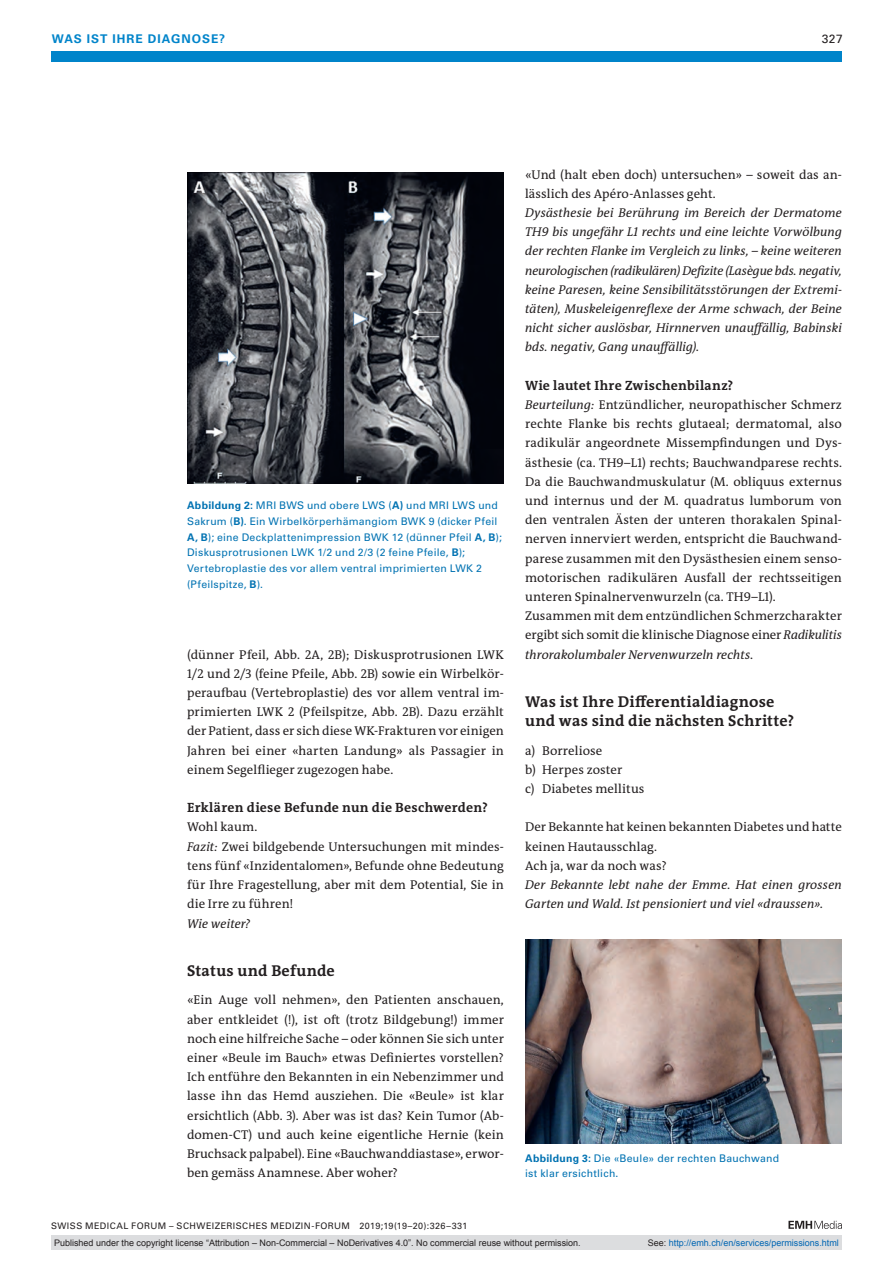
<style>
.page{position:relative;width:893px;height:1263px;background:#fff}
.page>*{position:absolute;margin:0;border:0;box-sizing:border-box;transform-origin:0 0}
.t1{font:700 15.75px/19.2px "The Antiqua B W7";letter-spacing:.015em;color:#231f20}
.t2{font:700 13.5px "The Antiqua B W7";letter-spacing:.02em;color:#231f20}
.t3{font:12.75px/19.2px "The Antiqua B W5 Plain";letter-spacing:.005em;color:#231f20}
.t4{font:italic 12.75px/19.2px "The Antiqua B W5 Plain";letter-spacing:.01em;color:#231f20;text-align:justify}
.t5{font:700 12px "Univers LT Std";letter-spacing:.085em;color:#0084ca}
.t6{font:12px "Univers LT Std";color:#231f20}
.t7{font:10.5px/15.8px "Univers LT Std";letter-spacing:.02em;color:#0072b2}
.t8{font:9px "Arial";color:#231f20}
.t9{font:9px "Univers LT Std";letter-spacing:.05em;color:#231f20}
.t10{font:9px "Arial";color:#0166b3}
.s1{font-weight:700}
.s2{font-style:italic}
.s3{color:#231f20}
</style>
<div class="page">
<div style="left:51px;top:51px;width:791px;height:11px;background:#0084ca"></div>
<svg style="left:788px;top:1221px;width:54px;height:8px"></svg>
<img style="left:187px;top:172px;width:317px;height:312px">
<img style="left:525px;top:939px;width:317px;height:204px">
<div style="left:51px;top:1235px;width:791px;height:15px;background:#dcdddf"></div>
<p class="t5" style="left:52px;top:31px;width:175px">WAS IST IHRE DIAGNOSE?</p>
<p class="t6" style="left:822px;top:31px;width:23px">327</p>
<p class="t7" style="left:187px;top:498px;width:316px"><span class="s1">Abbildung 2:</span> MRI BWS und obere LWS (<span class="s1">A)</span> und MRI LWS und Sakrum (<span class="s1">B)</span>. Ein Wirbelkörperhämangiom BWK 9 (dicker Pfeil <span class="s1">A, B</span>); eine Deckplattenimpression BWK 12 (dünner Pfeil <span class="s1">A, B</span>); Diskusprotrusionen LWK 1/2 und 2/3 (2 feine Pfeile, <span class="s1">B</span>); Vertebroplastie des vor allem ventral imprimierten LWK 2 (Pfeilspitze, <span class="s1">B</span>).</p>
<p class="t3" style="left:187px;top:645px;width:318px;text-align:justify">(dünner Pfeil, Abb. 2A, 2B); Diskusprotrusionen LWK 1/2 und 2/3 (feine Pfeile, Abb. 2B) sowie ein Wirbelkör&shy;peraufbau (Vertebroplastie) des vor allem ventral im&shy;primierten LWK 2 (Pfeilspitze, Abb. 2B). Dazu erzählt der Patient, dass er sich diese WK-Frakturen vor einigen Jahren bei einer «harten Landung» als Passagier in einem Segelflieger zugezogen habe.</p>
<p class="t2" style="left:187px;top:799px;width:302px">Erklären diese Befunde nun die Beschwerden?</p>
<p class="t3" style="left:187px;top:818px;width:318px">Wohl kaum.<br><span class="s2">Fazit:</span> Zwei bildgebende Untersuchungen mit mindes&shy;tens fünf «Inzidentalomen», Befunde ohne Bedeutung für Ihre Fragestellung, aber mit dem Potential, Sie in die Irre zu führen!</p>
<p class="t4" style="left:187px;top:914px;width:65px">Wie weiter?</p>
<p class="t1" style="left:187px;top:961px;width:149px">Status und Befunde</p>
<p class="t3" style="left:187px;top:990px;width:318px;text-align:justify">«Ein Auge voll nehmen», den Patienten anschauen, aber entkleidet (!), ist oft (trotz Bildgebung!) immer noch eine hilfreiche Sache – oder können Sie sich unter einer «Beule im Bauch» etwas Definiertes vorstellen?<br>Ich entführe den Bekannten in ein Nebenzimmer und lasse ihn das Hemd ausziehen. Die «Beule» ist klar ersichtlich (Abb. 3). Aber was ist das? Kein Tumor (Ab&shy;domen-CT) und auch keine eigentliche Hernie (kein Bruchsack palpabel). Eine «Bauchwanddiastase», erwor&shy;ben gemäss Anamnese. Aber woher?</p>
<p class="t3" style="left:525px;top:165px;width:318px">«Und (halt eben doch) untersuchen» – soweit das an&shy;lässlich des Apéro-Anlasses geht.</p>
<p class="t4" style="left:525px;top:203px;width:318px">Dysästhesie bei Berührung im Bereich der Dermatome TH9 bis ungefähr L1 rechts und eine leichte Vorwölbung der rechten Flanke im Vergleich zu links, – keine weiteren neurologischen (radikulären) Defizite (Lasègue bds. negativ, keine Paresen, keine Sensibilitätsstörungen der Extremi&shy;täten), Muskeleigenreflexe der Arme schwach, der Beine nicht sicher auslösbar, Hirnnerven unauffällig, Babinski bds. negativ, Gang unauffällig).</p>
<p class="t2" style="left:525px;top:377px;width:210px">Wie lautet Ihre Zwischenbilanz?</p>
<p class="t3" style="left:525px;top:395px;width:318px"><span class="s2">Beurteilung:</span> Entzündlicher, neuropathischer Schmerz rechte Flanke bis rechts glutaeal; dermatomal, also radikulär angeordnete Missempfindungen und Dys&shy;ästhesie (ca. TH9–L1) rechts; Bauchwandparese rechts.<br>Da die Bauchwandmuskulatur (M. obliquus externus und internus und der M. quadratus lumborum von den ventralen Ästen der unteren thorakalen Spinal&shy;nerven innerviert werden, entspricht die Bauchwand&shy;parese zusammen mit den Dysästhesien einem senso&shy;motorischen radikulären Ausfall der rechtsseitigen unteren Spinalnervenwurzeln (ca. TH9–L1).<br>Zusammen mit dem entzündlichen Schmerzcharakter ergibt sich somit die klinische Diagnose einer <span class="s2">Radikulitis throrakolumbaler Nervenwurzeln rechts</span>.</p>
<p class="t1" style="left:525px;top:692px;width:271px">Was ist Ihre Differentialdiagnose und was sind die nächsten Schritte?</p>
<p class="t3" style="left:525px;top:741px;width:121px">a) Borreliose<br>b) Herpes zoster<br>c) Diabetes mellitus</p>
<p class="t3" style="left:525px;top:818px;width:318px">Der Bekannte hat keinen bekannten Diabetes und hatte keinen Hautausschlag.<br>Ach ja, war da noch was?</p>
<p class="t4" style="left:525px;top:875px;width:318px">Der Bekannte lebt nahe der Emme. Hat einen grossen<br>Garten und Wald. Ist pensioniert und viel «draussen».</p>
<p class="t7" style="left:525px;top:1150px;width:255px"><span class="s1">Abbildung 3:</span> Die «Beule» der rechten Bauchwand ist klar ersichtlich.</p>
<p class="t9" style="left:51px;top:1220px;width:418px">SWISS MEDICAL FORUM – SCHWEIZERISCHES MEDIZIN-FORUM 2019;19(19–20):326–331</p>
<p class="t8" style="left:54px;top:1237px;width:528px">Published under the copyright license “Attribution – Non-Commercial – NoDerivatives 4.0”. No commercial reuse without permission.</p>
<p class="t10" style="left:648px;top:1237px;width:193px"><span class="s3">See:</span> http://emh.ch/en/services/permissions.html</p>
</div>
